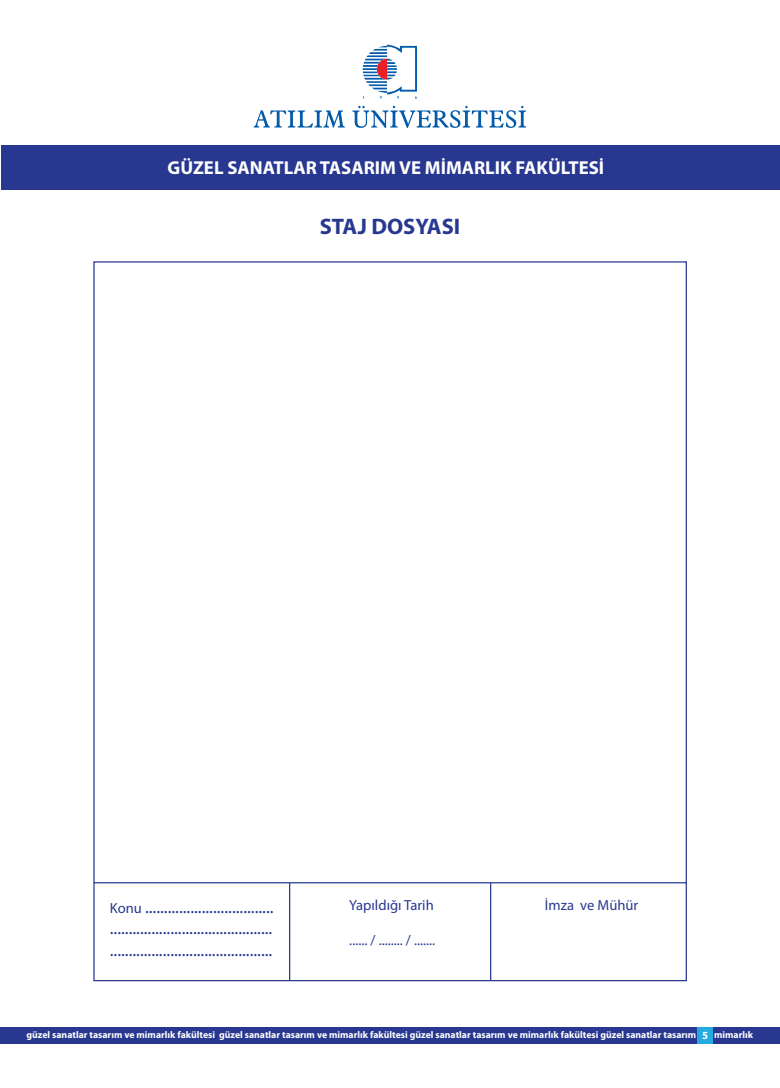
<style>
.page{position:relative;width:780px;height:1088px;background:#fff}
.page>*{position:absolute;margin:0;border:0;box-sizing:border-box;transform-origin:0 0}
.t1{font:700 22.5px "Myriad Pro";color:#283890}
.t2{font:700 18.75px "Myriad Pro";color:#fff}
.t3{font:18.25px/21.9px "Myriad Pro";color:#283890;text-align:justify}
.t4{font:14.62px "Myriad Pro";color:#283890}
.t5{font:700 10.88px "Myriad Pro";color:#fff}
.t6{font:700 9.75px "Myriad Pro";color:#fff}
.s1{font-size:14.62px}
</style>
<div class="page">
<div style="left:93px;top:261px;width:594px;height:720px;background:#fff;border:1px solid #283890"></div>
<hr style="left:94px;top:882px;width:592px;height:1px;background:#283890">
<hr style="left:289px;top:883px;width:1px;height:97px;background:#283890">
<hr style="left:490px;top:883px;width:1px;height:97px;background:#283890">
<div style="left:0;top:1027px;width:780px;height:16px;background:#283890"></div>
<div style="left:697px;top:1027px;width:15px;height:16px;background:#24aae1"></div>
<div style="left:1px;top:145px;width:779px;height:45px;background:#283890"></div>
<svg style="left:254px;top:110px;width:91px;height:18px"></svg>
<svg style="left:352px;top:106px;width:174px;height:22px"></svg>
<svg style="left:363px;top:45px;width:54px;height:54px"></svg>
<h2 class="t2" style="left:167px;top:156px;width:438px">GÜZEL SANATLAR TASARIM VE MİMARLIK FAKÜLTESİ</h2>
<h1 class="t1" style="left:320px;top:211px;width:142px">STAJ DOSYASI</h1>
<h3 class="t3" style="left:110px;top:895px;width:165px"><span class="s1">Konu</span> .................................. ........................................... ...........................................</h3>
<h3 class="t4" style="left:349px;top:896px;width:86px">Yapıldığı Tarih</h3>
<h3 class="t4" style="left:349px;top:931px;width:87px">...... / ........ / .......</h3>
<h3 class="t4" style="left:545px;top:896px;width:95px">İmza ve Mühür</h3>
<p class="t6" style="left:27px;top:1028px;width:671px">güzel sanatlar tasarım ve mimarlık fakültesi güzel sanatlar tasarım ve mimarlık fakültesi güzel sanatlar tasarım ve mimarlık fakültesi güzel sanatlar tasarım</p>
<p class="t6" style="left:714px;top:1028px;width:40px">mimarlık</p>
<p class="t5" style="left:702px;top:1028px;width:8px">5</p>
</div>
